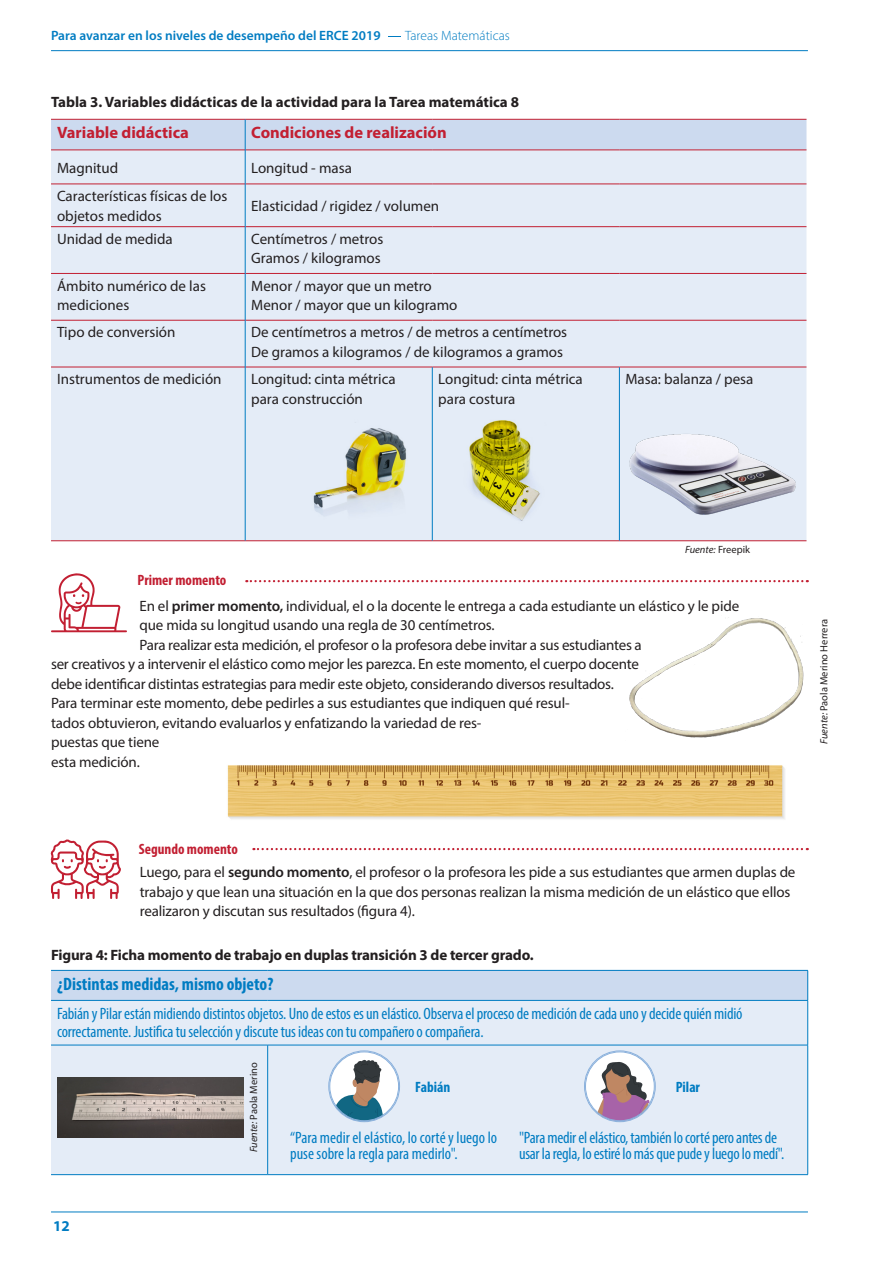
<style>
.page{position:relative;width:893px;height:1263px;background:#fff}
.page>*{position:absolute;margin:0;border:0;box-sizing:border-box;transform-origin:0 0}
.t1{font:700 condensed 18px "Myriad Pro";color:#007cc2}
.t2{font:condensed 16.5px/16.5px "Myriad Pro";letter-spacing:-.01em;color:#007cc2}
.t3{font:700 16.5px "Myriad Pro";color:#c21f32}
.t4{font:15px/19.5px "Myriad Pro";letter-spacing:-.01em;color:#231f20}
.t5{font:700 15px "Myriad Pro";letter-spacing:-.01em;color:#231f20}
.t6{font:700 condensed 15px "Myriad Pro";color:#c21f32}
.t7{font:700 condensed 15px "Myriad Pro";color:#007cc2}
.t8{font:700 15px "Myriad Pro";color:#007cc2}
.t9{font:600 13.5px "Myriad Pro";color:#007cc2}
.source{font:10.5px "Myriad Pro";color:#231f20}
.source-2{font:italic 10.5px "Myriad Pro";color:#231f20}
.s1{font-weight:300}
.s2{font-style:normal}
.s3{font-weight:600}
.s4{font-style:italic}
</style>
<div class="page">
<div style="left:51px;top:120px;width:755px;height:30px;background:#ccdaef"></div>
<div style="left:51px;top:151px;width:755px;height:389px;background:#e4ecf7"></div>
<hr style="left:51px;top:119px;width:194px;height:1px;background:#c21f32">
<hr style="left:245px;top:119px;width:187px;height:1px;background:#c21f32">
<hr style="left:432px;top:119px;width:187px;height:1px;background:#c21f32">
<hr style="left:619px;top:119px;width:187px;height:1px;background:#c21f32">
<hr style="left:51px;top:150px;width:194px;height:1px;background:#c21f32">
<hr style="left:245px;top:150px;width:187px;height:1px;background:#c21f32">
<hr style="left:432px;top:150px;width:187px;height:1px;background:#c21f32">
<hr style="left:619px;top:150px;width:187px;height:1px;background:#c21f32">
<hr style="left:51px;top:184px;width:194px;height:1px;background:#c21f32">
<hr style="left:245px;top:184px;width:187px;height:1px;background:#c21f32">
<hr style="left:432px;top:184px;width:187px;height:1px;background:#c21f32">
<hr style="left:619px;top:184px;width:187px;height:1px;background:#c21f32">
<hr style="left:51px;top:226px;width:194px;height:1px;background:#c21f32">
<hr style="left:245px;top:226px;width:187px;height:1px;background:#c21f32">
<hr style="left:432px;top:226px;width:187px;height:1px;background:#c21f32">
<hr style="left:619px;top:226px;width:187px;height:1px;background:#c21f32">
<hr style="left:51px;top:273px;width:194px;height:1px;background:#c21f32">
<hr style="left:245px;top:273px;width:187px;height:1px;background:#c21f32">
<hr style="left:432px;top:273px;width:187px;height:1px;background:#c21f32">
<hr style="left:619px;top:273px;width:187px;height:1px;background:#c21f32">
<hr style="left:51px;top:320px;width:194px;height:1px;background:#c21f32">
<hr style="left:245px;top:320px;width:187px;height:1px;background:#c21f32">
<hr style="left:432px;top:320px;width:187px;height:1px;background:#c21f32">
<hr style="left:619px;top:320px;width:187px;height:1px;background:#c21f32">
<hr style="left:51px;top:367px;width:194px;height:1px;background:#c21f32">
<hr style="left:51px;top:540px;width:194px;height:1px;background:#c21f32">
<hr style="left:245px;top:367px;width:187px;height:1px;background:#c21f32">
<hr style="left:432px;top:367px;width:187px;height:1px;background:#c21f32">
<hr style="left:619px;top:367px;width:187px;height:1px;background:#c21f32">
<hr style="left:245px;top:540px;width:187px;height:1px;background:#c21f32">
<hr style="left:432px;top:540px;width:187px;height:1px;background:#c21f32">
<hr style="left:619px;top:540px;width:187px;height:1px;background:#c21f32">
<hr style="left:245px;top:119px;width:1px;height:31px;background:#007cc2">
<hr style="left:245px;top:150px;width:1px;height:34px;background:#007cc2">
<hr style="left:245px;top:184px;width:1px;height:43px;background:#007cc2">
<hr style="left:245px;top:227px;width:1px;height:46px;background:#007cc2">
<hr style="left:245px;top:273px;width:1px;height:47px;background:#007cc2">
<hr style="left:245px;top:320px;width:1px;height:47px;background:#007cc2">
<hr style="left:245px;top:367px;width:1px;height:174px;background:#007cc2">
<hr style="left:432px;top:367px;width:1px;height:174px;background:#007cc2">
<hr style="left:619px;top:367px;width:1px;height:174px;background:#007cc2">
<img style="left:279px;top:418px;width:152px;height:110px">
<img style="left:461px;top:416px;width:86px;height:114px">
<img style="left:626px;top:428px;width:173px;height:91px">
<img style="left:227px;top:765px;width:558px;height:54px">
<svg style="left:246px;top:580px;width:562px;height:2px"></svg>
<svg style="left:51px;top:573px;width:76px;height:59px"></svg>
<div style="left:51px;top:970px;width:757px;height:30px;background:#ccdaef"></div>
<div style="left:51px;top:1001px;width:756px;height:173px;background:#e4ecf7"></div>
<hr style="left:51px;top:970px;width:217px;height:1px;background:#007cc2">
<hr style="left:268px;top:970px;width:540px;height:1px;background:#007cc2">
<hr style="left:807px;top:970px;width:1px;height:30px;background:#007cc2">
<hr style="left:51px;top:1000px;width:217px;height:1px;background:#007cc2">
<hr style="left:268px;top:1000px;width:540px;height:1px;background:#007cc2">
<hr style="left:807px;top:1000px;width:1px;height:45px;background:#007cc2">
<hr style="left:51px;top:1045px;width:217px;height:1px;background:#007cc2">
<hr style="left:268px;top:1045px;width:540px;height:1px;background:#007cc2">
<hr style="left:51px;top:1174px;width:217px;height:1px;background:#007cc2">
<hr style="left:268px;top:1174px;width:540px;height:1px;background:#007cc2">
<hr style="left:267px;top:1045px;width:1px;height:129px;background:#007cc2">
<hr style="left:807px;top:1045px;width:1px;height:129px;background:#007cc2">
<img style="left:58px;top:1077px;width:185px;height:60px">
<svg style="left:329px;top:1051px;width:70px;height:70px"></svg>
<svg style="left:329px;top:1060px;width:57px;height:61px"></svg>
<div style="left:330px;top:1052px;width:69px;height:69px;border:1px solid #89b0dc;border-radius:50%"></div>
<svg style="left:585px;top:1051px;width:70px;height:70px"></svg>
<svg style="left:585px;top:1062px;width:65px;height:59px"></svg>
<div style="left:585px;top:1052px;width:69px;height:69px;border:1px solid #89b0dc;border-radius:50%"></div>
<svg style="left:253px;top:848px;width:555px;height:2px"></svg>
<svg style="left:50px;top:839px;width:71px;height:60px"></svg>
<img style="left:629px;top:617px;width:175px;height:121px">
<hr style="left:51px;top:1211px;width:757px;height:1px;background:#007cc2">
<hr style="left:51px;top:50px;width:757px;height:1px;background:#007cc2">
<p class="t9" style="left:51px;top:27px;width:460px">Para avanzar en los niveles de desempeño del ERCE 2019 <span class="s1">-Tareas Matemáticas</span></p>
<p class="t5" style="left:51px;top:92px;width:470px">Tabla 3. Variables didácticas de la actividad para la Tarea matemática 8</p>
<p class="t3" style="left:57px;top:121px;width:133px">Variable didáctica</p>
<p class="t3" style="left:251px;top:121px;width:197px">Condiciones de realización</p>
<p class="t4" style="left:57px;top:158px;width:63px">Magnitud</p>
<p class="t4" style="left:251px;top:158px;width:102px">Longitud - masa</p>
<p class="t4" style="left:57px;top:186px;width:172px">Características físicas de los objetos medidos</p>
<p class="t4" style="left:251px;top:196px;width:190px">Elasticidad / rigidez / volumen</p>
<p class="t4" style="left:57px;top:229px;width:117px">Unidad de medida</p>
<p class="t4" style="left:251px;top:229px;width:134px">Centímetros / metros</p>
<p class="t4" style="left:251px;top:248px;width:131px">Gramos / kilogramos</p>
<p class="t4" style="left:57px;top:276px;width:150px">Ámbito numérico de las mediciones</p>
<p class="t4" style="left:251px;top:276px;width:182px">Menor / mayor que un metro</p>
<p class="t4" style="left:251px;top:295px;width:208px">Menor / mayor que un kilogramo</p>
<p class="t4" style="left:57px;top:322px;width:120px">Tipo de conversión</p>
<p class="t4" style="left:251px;top:322px;width:318px">De centímetros a metros / de metros a centímetros</p>
<p class="t4" style="left:251px;top:342px;width:313px">De gramos a kilogramos / de kilogramos a gramos</p>
<p class="t4" style="left:57px;top:369px;width:166px">Instrumentos de medición</p>
<p class="t4" style="left:251px;top:369px;width:146px">Longitud: cinta métrica para construcción</p>
<p class="t4" style="left:438px;top:369px;width:146px">Longitud: cinta métrica para costura</p>
<p class="t4" style="left:625px;top:369px;width:130px">Masa: balanza / pesa</p>
<p class="t6" style="left:137px;top:570px;width:90px">Primer momento</p>
<p class="source-2" style="left:685px;top:543px;width:66px">Fuente: <span class="s2">Freepik</span></p>
<p class="t4" style="left:140px;top:595px;width:601px">En el <span class="s3">primer momento,</span> individual, el o la docente le entrega a cada estudiante un elástico y le pide que mida su longitud usando una regla de 30 centímetros.</p>
<p class="t4" style="left:51px;top:634px;width:592px;text-indent:88px">Para realizar esta medición, el profesor o la profesora debe invitar a sus estudiantes a ser creativos y a intervenir el elástico como mejor les parezca. En este momento, el cuerpo docente debe identificar distintas estrategias para medir este objeto, considerando diversos resultados.</p>
<p class="t4" style="left:51px;top:693px;width:520px">Para terminar este momento, debe pedirles a sus estudiantes que indiquen qué resul&shy;tados obtuvieron, evitando evaluarlos y enfatizando la variedad de res-<br>puestas que tiene<br>esta medición.</p>
<p class="source" style="left:817px;top:744px;width:126px;rotate:-90deg"><span class="s4">Fuente:</span> Paola Merino Herrera</p>
<p class="t6" style="left:139px;top:839px;width:101px">Segundo momento</p>
<p class="t4" style="left:140px;top:862px;width:657px">Luego, para el <span class="s3">segundo momento</span>, el profesor o la profesora les pide a sus estudiantes que armen duplas de trabajo y que lean una situación en la que dos personas realizan la misma medición de un elástico que ellos realizaron y discutan sus resultados (figura 4).</p>
<p class="t5" style="left:51px;top:945px;width:484px">Figura 4: Ficha momento de trabajo en duplas transición 3 de tercer grado.</p>
<p class="t1" style="left:57px;top:973px;width:218px">¿Distintas medidas, mismo objeto?</p>
<p class="t2" style="left:57px;top:1004px;width:687px;line-height:18px">Fabián y Pilar están midiendo distintos objetos. Uno de estos es un elástico. Observa el proceso de medición de cada uno y decide quién midió correctamente. Justifica tu selección y discute tus ideas con tu compañero o compañera.</p>
<p class="t8" style="left:53px;top:1216px;width:18px">12</p>
<p class="source" style="left:247px;top:1152px;width:92px;rotate:-90deg"><span class="s4">Fuente:</span> Paola Merino</p>
<p class="t7" style="left:415px;top:1077px;width:37px">Fabián</p>
<p class="t7" style="left:676px;top:1077px;width:26px">Pilar</p>
<p class="t2" style="left:290px;top:1129px;width:209px">“Para medir el elástico, lo corté y luego lo puse sobre la regla para medirlo".</p>
<p class="t2" style="left:519px;top:1129px;width:267px">"Para medir el elástico, también lo corté pero antes de usar la regla, lo estiré lo más que pude y luego lo medí".</p>
</div>
